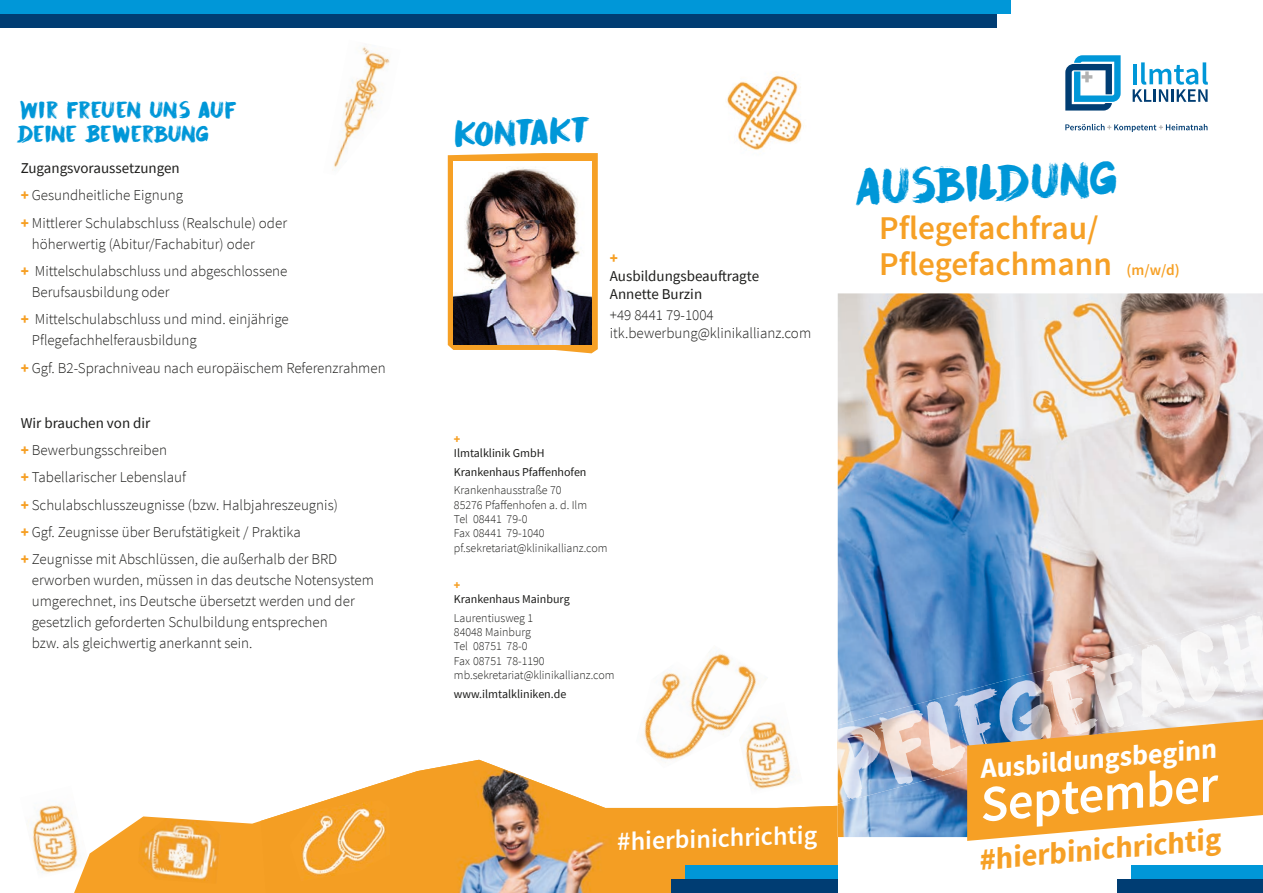
<style>
.page{position:relative;width:1263px;height:893px;background:#fff}
.page>*{position:absolute;margin:0;border:0;box-sizing:border-box;transform-origin:0 0}
.t1{font:600 51px "Source Sans Pro";color:#fff}
.t2{font:44.4px "DK Cinnabar Brush";color:#0097d8}
.t3{font:600 33.15px/36.6px "Source Sans Pro";color:#f6a025}
.t4{font:32.4px "DK Cinnabar Brush";color:#0097d8}
.t5{font:700 30.6px "Source Sans Pro";color:#f6a025}
.t6{font:700 28.05px "Source Sans Pro";color:#fff}
.t7{font:600 26.1px "Source Sans Pro";color:#fff}
.t8{font:21px/24px "DK Cinnabar Brush";color:#0097d8}
.t9{font:600 15.3px "Source Sans Pro";color:#f6a025}
.t10{font:300 15px/27.3px "Source Sans Pro";color:#1d1d1b}
.t11{font:15px/18px "Source Sans Pro";color:#1d1d1b}
.t12{font:900 15px "Source Sans Pro";color:#f6a025}
.t13{font:300 12px/14.4px "Source Sans Pro";color:#1d1d1b}
.t14{font:12px/18.6px "Source Sans Pro";color:#1d1d1b}
.t15{font:900 12px "Source Sans Pro";color:#f6a025}
.s1{font-weight:400}
.s2{font-weight:900;color:#f6a025}
</style>
<div class="page">
<img style="left:28px;top:805px;width:46px;height:68px">
<svg style="left:74px;top:816px;width:187px;height:77px;fill:#f6a025"></svg>
<img style="left:261px;top:760px;width:577px;height:133px">
<img style="left:838px;top:293px;width:425px;height:544px">
<div style="left:0;top:14px;width:996px;height:14px;background:#003d73"></div>
<div style="left:0;top:0;width:1010px;height:14px;background:#0097d8"></div>
<div style="left:1132px;top:865px;width:131px;height:14px;background:#0097d8"></div>
<div style="left:685px;top:865px;width:153px;height:14px;background:#0097d8"></div>
<svg style="left:1065px;top:55px;width:55px;height:56px"></svg>
<svg style="left:1133px;top:62px;width:75px;height:40px"></svg>
<svg style="left:1065px;top:124px;width:142px;height:8px"></svg>
<img style="left:838px;top:612px;width:425px;height:192px">
<div style="left:1118px;top:879px;width:145px;height:14px;background:#003d73"></div>
<div style="left:671px;top:879px;width:167px;height:14px;background:#003d73"></div>
<img style="left:727px;top:75px;width:75px;height:75px">
<svg style="left:967px;top:720px;width:296px;height:121px;background:#efad4e"></svg>
<img style="left:636px;top:651px;width:123px;height:117px">
<img style="left:739px;top:702px;width:64px;height:93px">
<img style="left:138px;top:818px;width:83px;height:66px">
<img style="left:334px;top:46px;width:56px;height:122px">
<img style="left:290px;top:800px;width:100px;height:81px">
<svg style="left:448px;top:153px;width:150px;height:200px"></svg>
<img style="left:454px;top:162px;width:137px;height:183px">
<h3 class="t8" style="left:16px;top:98px;width:224px">Wir freuen uns auf deine Bewerbung</h3>
<p class="t10" style="left:21px;top:154px;width:268px"><span class="s1">Zugangsvoraussetzungen<br></span><span class="s2">+</span> Gesundheitliche Eignung<br><span class="s2">+</span> Mittlerer Schulabschluss (Realschule) oder</p>
<p class="t10" style="left:21px;top:230px;width:268px;text-indent:11px">höherwertig (Abitur/Fachabitur) oder<br><span class="s2">+</span> Mittelschulabschluss und abgeschlossene</p>
<p class="t10" style="left:21px;top:278px;width:269px;text-indent:11px">Berufsausbildung oder<br><span class="s2">+</span> Mittelschulabschluss und mind. einjährige</p>
<p class="t10" style="left:21px;top:327px;width:366px;text-indent:11px">Pflegefachhelferausbildung<br><span class="s2">+</span> Ggf. B2-Sprachniveau nach europäischem Referenzrahmen</p>
<p class="t10" style="left:21px;top:409px;width:319px"><span class="s1">Wir brauchen von dir<br></span><span class="s2">+</span> Bewerbungsschreiben<br><span class="s2">+</span> Tabellarischer Lebenslauf<br><span class="s2">+</span> Schulabschlusszeugnisse (bzw. Halbjahreszeugnis) <span class="s2">+</span> Ggf. Zeugnisse über Berufstätigkeit / Praktika<br><span class="s2">+</span> Zeugnisse mit Abschlüssen, die außerhalb der BRD</p>
<p class="t10" style="left:32px;top:570px;width:344px;line-height:21px">erworben wurden, müssen in das deutsche Notensystem umgerechnet, ins Deutsche übersetzt werden und der gesetzlich geforderten Schulbildung entsprechen<br>bzw. als gleichwertig anerkannt sein.</p>
<h3 class="t4" style="left:452px;top:112px;width:137px;rotate:-2deg">kontakt</h3>
<p class="t12" style="left:610px;top:247px;width:10px">+</p>
<p class="t11" style="left:610px;top:267px;width:151px">Ausbildungsbeauftragte<br>Annette Burzin</p>
<p class="t10" style="left:610px;top:306px;width:203px;line-height:18px">+49 8441 79-1004 itk.bewerbung@klinikallianz.com</p>
<p class="t15" style="left:454px;top:430px;width:8px">+</p>
<p class="t14" style="left:454px;top:444px;width:134px">Ilmtalklinik GmbH<br>Krankenhaus Pfaffenhofen</p>
<p class="t13" style="left:454px;top:483px;width:155px">Krankenhausstraße 70<br>85276 Pfaffenhofen a. d. Ilm<br>Tel 08441 79-0<br>Fax 08441 79-1040 pf.sekretariat@klinikallianz.com</p>
<p class="t15" style="left:454px;top:576px;width:8px">+</p>
<p class="t14" style="left:454px;top:590px;width:117px">Krankenhaus Mainburg</p>
<p class="t13" style="left:454px;top:610px;width:162px">Laurentiusweg 1<br>84048 Mainburg<br>Tel 08751 78-0<br>Fax 08751 78-1190 mb.sekretariat@klinikallianz.com</p>
<p class="t14" style="left:454px;top:684px;width:114px">www.ilmtalkliniken.de</p>
<h3 class="t7" style="left:616px;top:825px;width:202px;rotate:-2deg">#hierbinichrichtig</h3>
<h2 class="t2" style="left:853px;top:157px;width:264px;rotate:-2deg">Ausbildung</h2>
<h3 class="t3" style="left:879px;top:210px;width:234px">Pflegefachfrau/<br>Pflegefachmann</h3>
<p class="t9" style="left:1127px;top:261px;width:55px">(m/w/d)</p>
<h3 class="t6" style="left:978px;top:750px;width:239px;rotate:-5deg">Ausbildungsbeginn</h3>
<h1 class="t1" style="left:976px;top:773px;width:240px;rotate:-5deg">September</h1>
<h3 class="t5" style="left:977px;top:839px;width:244px;rotate:-5deg">#hierbinichrichtig</h3>
</div>
